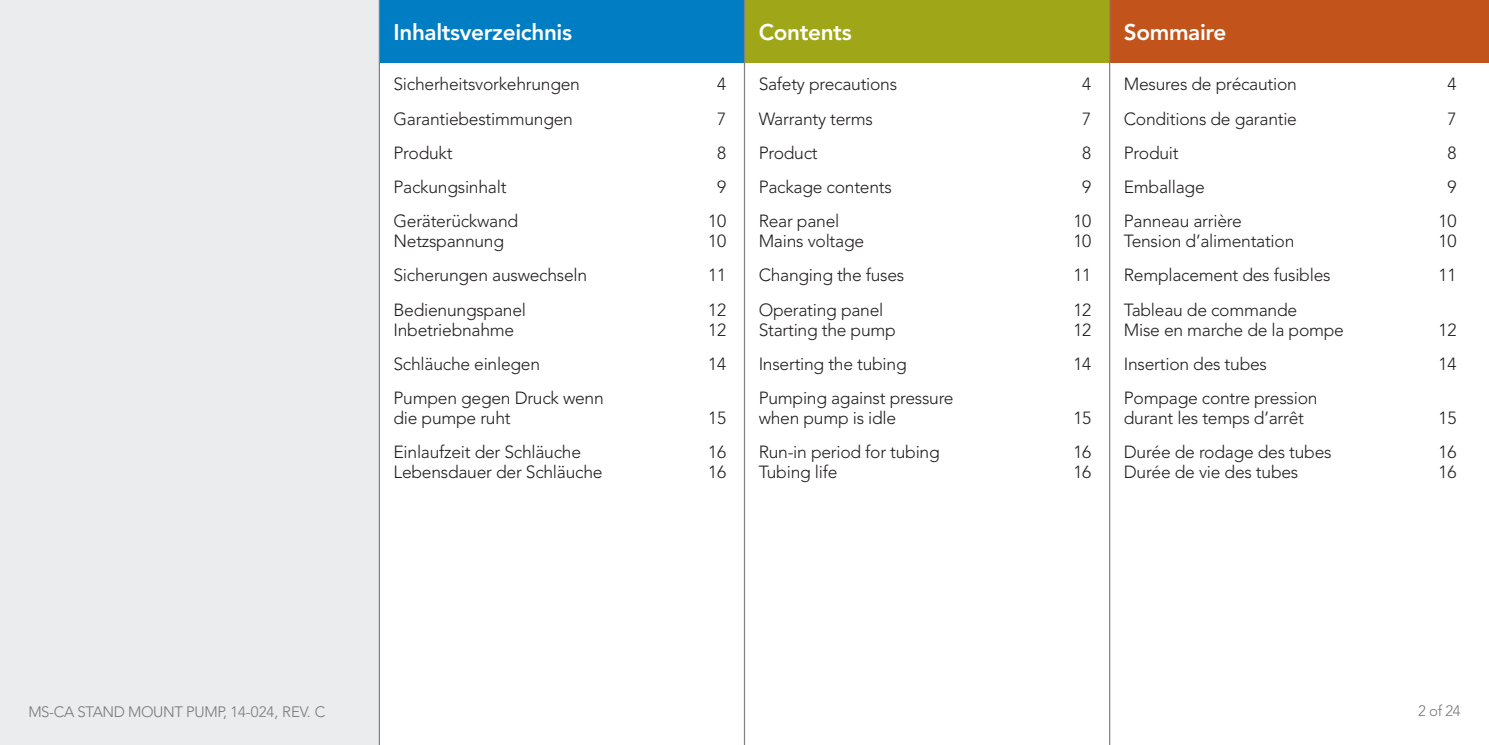
<style>
.page{position:relative;width:1489px;height:745px;background:#fff}
.page>*{position:absolute;margin:0;border:0;box-sizing:border-box;transform-origin:0 0}
.t1{font:800 22.5px "Avenir";letter-spacing:-.015em;color:#fff}
.t2{font:300 17.5px/20px "Avenir";letter-spacing:-.015em;color:#231f20}
.t3{font:300 15px "Avenir";letter-spacing:-.025em;color:#77787b}
</style>
<div class="page">
<div style="left:379px;top:0;width:365px;height:62px;background:#007dc3"></div>
<div style="left:745px;top:0;width:363px;height:62px;background:#9fa617"></div>
<div style="left:1110px;top:0;width:378px;height:62px;background:#c2531a"></div>
<div style="left:0;top:0;width:379px;height:744px;background:#ebeced"></div>
<hr style="left:1488px;top:0;width:1px;height:744px;background:#ebeced">
<hr style="left:743px;top:0;width:2px;height:744px;background:#808285">
<hr style="left:1108px;top:0;width:2px;height:744px;background:#808285">
<hr style="left:379px;top:0;width:1px;height:744px;background:#808285">
<p class="t1" style="left:393px;top:18px;width:180px">Inhaltsverzeichnis</p>
<p class="t2" style="left:393px;top:74px;width:188px">Sicherheitsvorkehrungen</p>
<p class="t2" style="left:717px;top:74px;width:11px">4</p>
<p class="t2" style="left:393px;top:108px;width:181px">Garantiebestimmungen</p>
<p class="t2" style="left:717px;top:108px;width:11px">7</p>
<p class="t2" style="left:393px;top:142px;width:61px">Produkt</p>
<p class="t2" style="left:717px;top:142px;width:11px">8</p>
<p class="t2" style="left:393px;top:177px;width:114px">Packungsinhalt</p>
<p class="t2" style="left:717px;top:177px;width:11px">9</p>
<p class="t2" style="left:393px;top:211px;width:126px">Geräterückwand</p>
<p class="t2" style="left:708px;top:211px;width:19px">10</p>
<p class="t2" style="left:393px;top:231px;width:112px">Netzspannung</p>
<p class="t2" style="left:708px;top:231px;width:19px">10</p>
<p class="t2" style="left:393px;top:265px;width:195px">Sicherungen auswechseln</p>
<p class="t2" style="left:708px;top:265px;width:19px">11</p>
<p class="t2" style="left:393px;top:299px;width:134px">Bedienungspanel</p>
<p class="t2" style="left:708px;top:299px;width:19px">12</p>
<p class="t2" style="left:393px;top:319px;width:122px">Inbetriebnahme</p>
<p class="t2" style="left:708px;top:319px;width:19px">12</p>
<p class="t2" style="left:393px;top:353px;width:148px">Schläuche einlegen</p>
<p class="t2" style="left:708px;top:353px;width:19px">14</p>
<p class="t2" style="left:393px;top:388px;width:212px">Pumpen gegen Druck wenn die pumpe ruht</p>
<p class="t2" style="left:708px;top:408px;width:19px">15</p>
<p class="t1" style="left:758px;top:18px;width:95px">Contents</p>
<p class="t2" style="left:758px;top:74px;width:140px">Safety precautions</p>
<p class="t2" style="left:1082px;top:74px;width:11px">4</p>
<p class="t2" style="left:758px;top:108px;width:116px">Warranty terms</p>
<p class="t2" style="left:1082px;top:108px;width:11px">7</p>
<p class="t2" style="left:758px;top:142px;width:61px">Product</p>
<p class="t2" style="left:1082px;top:142px;width:11px">8</p>
<p class="t2" style="left:758px;top:177px;width:135px">Package contents</p>
<p class="t2" style="left:1082px;top:177px;width:11px">9</p>
<p class="t2" style="left:758px;top:211px;width:82px">Rear panel</p>
<p class="t2" style="left:1073px;top:211px;width:19px">10</p>
<p class="t2" style="left:758px;top:231px;width:107px">Mains voltage</p>
<p class="t2" style="left:1073px;top:231px;width:19px">10</p>
<p class="t2" style="left:758px;top:265px;width:147px">Changing the fuses</p>
<p class="t2" style="left:1073px;top:265px;width:19px">11</p>
<p class="t2" style="left:758px;top:299px;width:126px">Operating panel</p>
<p class="t2" style="left:1073px;top:299px;width:19px">12</p>
<p class="t2" style="left:758px;top:319px;width:139px">Starting the pump</p>
<p class="t2" style="left:1073px;top:319px;width:19px">12</p>
<p class="t2" style="left:758px;top:353px;width:150px">Inserting the tubing</p>
<p class="t2" style="left:1073px;top:353px;width:19px">14</p>
<p class="t2" style="left:758px;top:388px;width:196px">Pumping against pressure when pump is idle</p>
<p class="t2" style="left:1073px;top:408px;width:19px">15</p>
<p class="t1" style="left:1123px;top:18px;width:104px">Sommaire</p>
<p class="t2" style="left:1123px;top:74px;width:175px">Mesures de précaution</p>
<p class="t2" style="left:1447px;top:74px;width:11px">4</p>
<p class="t2" style="left:1123px;top:108px;width:175px">Conditions de garantie</p>
<p class="t2" style="left:1447px;top:108px;width:11px">7</p>
<p class="t2" style="left:1123px;top:142px;width:56px">Produit</p>
<p class="t2" style="left:1447px;top:142px;width:11px">8</p>
<p class="t2" style="left:1123px;top:177px;width:82px">Emballage</p>
<p class="t2" style="left:1447px;top:177px;width:11px">9</p>
<p class="t2" style="left:1123px;top:211px;width:119px">Panneau arrière</p>
<p class="t2" style="left:1438px;top:211px;width:19px">10</p>
<p class="t2" style="left:1123px;top:231px;width:172px">Tension d’alimentation</p>
<p class="t2" style="left:1438px;top:231px;width:19px">10</p>
<p class="t2" style="left:1123px;top:265px;width:208px">Remplacement des fusibles</p>
<p class="t2" style="left:1438px;top:265px;width:19px">11</p>
<p class="t2" style="left:1123px;top:299px;width:222px">Tableau de commande<br>Mise en marche de la pompe</p>
<p class="t2" style="left:1438px;top:319px;width:19px">12</p>
<p class="t2" style="left:1123px;top:353px;width:145px">Insertion des tubes</p>
<p class="t2" style="left:1438px;top:353px;width:19px">14</p>
<p class="t2" style="left:1123px;top:388px;width:195px">Pompage contre pression durant les temps d’arrêt</p>
<p class="t2" style="left:1438px;top:408px;width:19px">15</p>
<p class="t2" style="left:393px;top:442px;width:189px">Einlaufzeit der Schläuche</p>
<p class="t2" style="left:708px;top:442px;width:19px">16</p>
<p class="t2" style="left:393px;top:462px;width:210px">Lebensdauer der Schläuche</p>
<p class="t2" style="left:708px;top:462px;width:19px">16</p>
<p class="t2" style="left:758px;top:442px;width:183px">Run-in period for tubing</p>
<p class="t2" style="left:1073px;top:442px;width:19px">16</p>
<p class="t2" style="left:758px;top:462px;width:80px">Tubing life</p>
<p class="t2" style="left:1073px;top:462px;width:19px">16</p>
<p class="t2" style="left:1123px;top:442px;width:209px">Durée de rodage des tubes</p>
<p class="t2" style="left:1438px;top:442px;width:19px">16</p>
<p class="t2" style="left:1123px;top:462px;width:176px">Durée de vie des tubes</p>
<p class="t2" style="left:1438px;top:462px;width:19px">16</p>
<p class="t3" style="left:28px;top:702px;width:298px">MS-CA STAND MOUNT PUMP, 14-024, REV. C</p>
<p class="t3" style="left:1418px;top:702px;width:44px">2 of 24</p>
</div>
